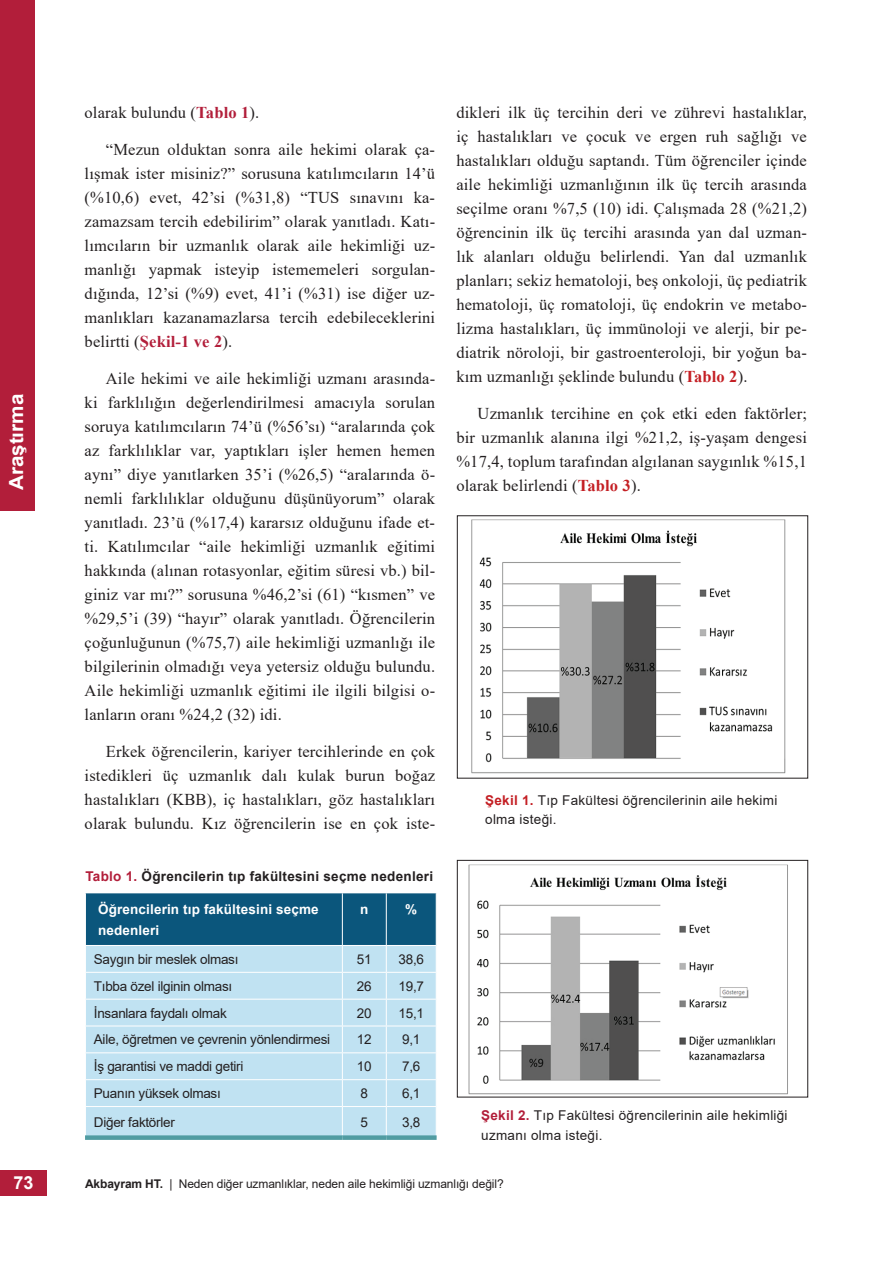
<style>
.page{position:relative;width:893px;height:1276px;background:#fff}
.page>*{position:absolute;margin:0;border:0;box-sizing:border-box;transform-origin:0 0}
.t1{font:700 19.5px "Arial";color:#fff;scale:1.06 1}
.t2{font:700 18px "Arial";color:#fff}
.t3{font:16.5px/24px "Times New Roman";letter-spacing:.01em;color:#231f20;text-align:justify}
.t4{font:13.5px "Arial";letter-spacing:-.02em;color:#231f20}
.t5{font:13.5px/19.5px "Arial";letter-spacing:.02em;color:#231f20}
.t6{font:700 13.5px "Arial";letter-spacing:.02em;color:#231f20}
.t7{font:700 13.5px/21px "Arial";letter-spacing:.01em;color:#fff}
.t8{font:12px "Arial";letter-spacing:-.01em;color:#231f20}
.s1{font-weight:700;color:#b21e3a}
.s2{color:#b21e3a}
.s3{font-weight:700;color:#c41f24}
.s4{font-weight:700}
</style>
<div class="page">
<div style="left:0;top:1170px;width:47px;height:26px;background:#b21e3a"></div>
<div style="left:0;top:0;width:34px;height:510px;background:#b21e3a"></div>
<div style="left:85px;top:1135px;width:257px;height:5px;background:#509ca2"></div>
<div style="left:342px;top:1135px;width:44px;height:5px;background:#509ca2"></div>
<div style="left:386px;top:1135px;width:51px;height:5px;background:#509ca2"></div>
<svg style="left:86px;top:893px;width:350px;height:242px;background:#9ac4d8"></svg>
<hr style="left:85px;top:1106px;width:257px;height:1px;background:#fff">
<hr style="left:342px;top:1106px;width:44px;height:1px;background:#fff">
<hr style="left:386px;top:1106px;width:51px;height:1px;background:#fff">
<hr style="left:85px;top:945px;width:257px;height:1px;background:#fff">
<hr style="left:342px;top:945px;width:44px;height:1px;background:#fff">
<hr style="left:386px;top:945px;width:51px;height:1px;background:#fff">
<img style="left:471px;top:519px;width:315px;height:255px">
<div style="left:457px;top:515px;width:351px;height:263px;border:1px solid #231f20"></div>
<img style="left:468px;top:864px;width:320px;height:231px">
<div style="left:457px;top:860px;width:351px;height:237px;border:1px solid #231f20"></div>
<p class="t1" style="left:3px;top:490px;width:93px;rotate:-90deg">Araştırma</p>
<p class="t3" style="left:85px;top:100px;width:176px">olarak bulundu (<span class="s1">Tablo 1</span>).</p>
<p class="t3" style="left:85px;top:137px;width:352px;text-indent:21px">“Mezun olduktan sonra aile hekimi olarak ça&shy;lışmak ister misiniz?” sorusuna katılımcıların 14’ü (%10,6) evet, 42’si (%31,8) “TUS sınavını ka&shy;zamazsam tercih edebilirim” olarak yanıtladı. Katı&shy;lımcıların bir uzmanlık olarak aile hekimliği uz&shy;manlığı yapmak isteyip istememeleri sorgulan&shy;dığında, 12’si (%9) evet, 41’i (%31) ise diğer uz&shy;manlıkları kazanamazlarsa tercih edebileceklerini belirtti (<span class="s1">Şekil-1 ve 2</span>).</p>
<p class="t3" style="left:85px;top:365px;width:352px;text-indent:21px">Aile hekimi ve aile hekimliği uzmanı arasında&shy;ki farklılığın değerlendirilmesi amacıyla sorulan soruya katılımcıların 74’ü (%56’sı) “aralarında çok az farklılıklar var, yaptıkları işler hemen hemen aynı” diye yanıtlarken 35’i (%26,5) “aralarında ö&shy;nemli farklılıklar olduğunu düşünüyorum” olarak yanıtladı. 23’ü (%17,4) kararsız olduğunu ifade et&shy;ti. Katılımcılar “aile hekimliği uzmanlık eğitimi hakkında (alınan rotasyonlar, eğitim süresi vb.) bil&shy;giniz var mı?” sorusuna %46,2’si (61) “kısmen” ve %29,5’i (39) “hayır” olarak yanıtladı. Öğrencilerin çoğunluğunun (%75,7) aile hekimliği uzmanlığı ile bilgilerinin olmadığı veya yetersiz olduğu bulundu.<br>Aile hekimliği uzmanlık eğitimi ile ilgili bilgisi o&shy;lanların oranı %24,2 (32) idi.</p>
<p class="t3" style="left:85px;top:738px;width:352px;text-indent:21px">Erkek öğrencilerin, kariyer tercihlerinde en çok istedikleri üç uzmanlık dalı kulak burun boğaz hastalıkları (KBB), iç hastalıkları, göz hastalıkları olarak bulundu. Kız öğrencilerin ise en çok iste-</p>
<p class="t6" style="left:85px;top:866px;width:349px"><span class="s2">Tablo 1.</span> Öğrencilerin tıp fakültesini seçme nedenleri</p>
<p class="t7" style="left:98px;top:898px;width:222px">Öğrencilerin tıp fakültesini seçme nedenleri</p>
<p class="t7" style="left:360px;top:898px;width:10px">n</p>
<p class="t7" style="left:405px;top:898px;width:14px">%</p>
<p class="t4" style="left:94px;top:949px;width:146px">Saygın bir meslek olması</p>
<p class="t4" style="left:357px;top:949px;width:16px">51</p>
<p class="t4" style="left:398px;top:949px;width:27px">38,6</p>
<p class="t4" style="left:94px;top:976px;width:140px">Tıbba özel ilginin olması</p>
<p class="t4" style="left:357px;top:976px;width:16px">26</p>
<p class="t4" style="left:398px;top:976px;width:27px">19,7</p>
<p class="t4" style="left:94px;top:1003px;width:134px">İnsanlara faydalı olmak</p>
<p class="t4" style="left:357px;top:1003px;width:16px">20</p>
<p class="t4" style="left:398px;top:1003px;width:27px">15,1</p>
<p class="t4" style="left:94px;top:1030px;width:238px">Aile, öğretmen ve çevrenin yönlendirmesi</p>
<p class="t4" style="left:357px;top:1030px;width:16px">12</p>
<p class="t4" style="left:402px;top:1030px;width:20px">9,1</p>
<p class="t4" style="left:94px;top:1057px;width:151px">İş garantisi ve maddi getiri</p>
<p class="t4" style="left:357px;top:1057px;width:16px">10</p>
<p class="t4" style="left:402px;top:1057px;width:20px">7,6</p>
<p class="t4" style="left:94px;top:1084px;width:128px">Puanın yüksek olması</p>
<p class="t4" style="left:361px;top:1084px;width:9px">8</p>
<p class="t4" style="left:402px;top:1084px;width:20px">6,1</p>
<p class="t4" style="left:94px;top:1113px;width:82px">Diğer faktörler</p>
<p class="t4" style="left:361px;top:1113px;width:9px">5</p>
<p class="t4" style="left:402px;top:1113px;width:20px">3,8</p>
<p class="t3" style="left:456px;top:100px;width:352px">dikleri ilk üç tercihin deri ve zührevi hastalıklar, iç hastalıkları ve çocuk ve ergen ruh sağlığı ve hastalıkları olduğu saptandı. Tüm öğrenciler içinde aile hekimliği uzmanlığının ilk üç tercih arasında seçilme oranı %7,5 (10) idi. Çalışmada 28 (%21,2) öğrencinin ilk üç tercihi arasında yan dal uzman&shy;lık alanları olduğu belirlendi. Yan dal uzmanlık planları; sekiz hematoloji, beş onkoloji, üç pediatrik hematoloji, üç romatoloji, üç endokrin ve metabo&shy;lizma hastalıkları, üç immünoloji ve alerji, bir pe&shy;diatrik nöroloji, bir gastroenteroloji, bir yoğun ba&shy;kım uzmanlığı şeklinde bulundu (<span class="s3">Tablo 2</span>).</p>
<p class="t3" style="left:456px;top:401px;width:352px;text-indent:21px">Uzmanlık tercihine en çok etki eden faktörler; bir uzmanlık alanına ilgi %21,2, iş-yaşam dengesi %17,4, toplum tarafından algılanan saygınlık %15,1 olarak belirlendi (<span class="s3">Tablo 3</span>).</p>
<p class="t5" style="left:485px;top:790px;width:294px"><span class="s3">Şekil 1.</span> Tıp Fakültesi öğrencilerinin aile hekimi olma isteği.</p>
<p class="t5" style="left:481px;top:1105px;width:308px"><span class="s1">Şekil 2.</span> Tıp Fakültesi öğrencilerinin aile hekimliği uzmanı olma isteği.</p>
<p class="t2" style="left:13px;top:1170px;width:22px">73</p>
<p class="t8" style="left:85px;top:1175px;width:420px"><span class="s4">Akbayram HT.</span> | Neden diğer uzmanlıklar, neden aile hekimliği uzmanlığı değil?</p>
</div>
